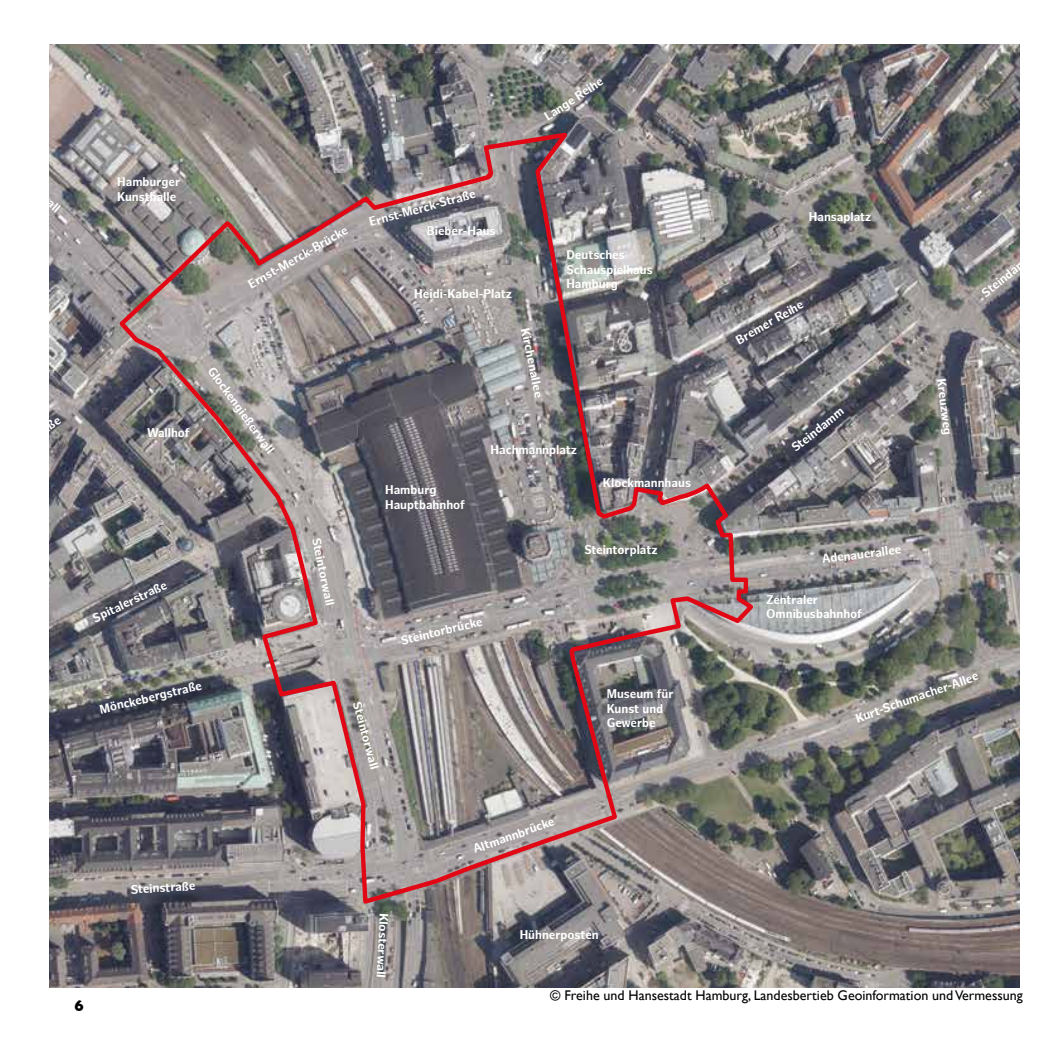
<style>
.page{position:relative;width:1042px;height:1042px;background:#fff}
.page>*{position:absolute;margin:0;border:0;box-sizing:border-box;transform-origin:0 0}
.t1{font:700 15.75px "Gill Sans";color:#000}
.t2{font:14px "Gill Sans";color:#000}
.t3{font:700 12.25px/14.7px "Hamburg Sans";color:#fff}
.t4{font:700 12.08px "Hamburg Sans";color:#fff}
.t5{font:700 11.9px "Hamburg Sans";color:#fff}
</style>
<div class="page">
<img style="left:50px;top:45px;width:969px;height:942px">
<svg style="left:115px;top:129px;width:643px;height:778px"></svg>
<p class="t3" style="left:541px;top:112px;width:69px;rotate:-34deg">Lange Reihe</p>
<p class="t3" style="left:117px;top:175px;width:64px">Hamburger<br>Kunsthalle</p>
<p class="t3" style="left:246px;top:279px;width:114px;rotate:-30deg">Ernst-Merck-Brücke</p>
<p class="t3" style="left:147px;top:426px;width:44px">Wallhof</p>
<p class="t4" style="left:216px;top:364px;width:105px;rotate:54deg">Glockengießerwall</p>
<p class="t3" style="left:90px;top:613px;width:82px;rotate:-26deg">Spitalerstraße</p>
<p class="t5" style="left:323px;top:536px;width:71px;rotate:78deg">Steintorwall</p>
<p class="t3" style="left:367px;top:215px;width:111px;rotate:-15deg">Ernst-Merck-Straße</p>
<p class="t3" style="left:427px;top:224px;width:70px">Bieber-Haus</p>
<p class="t3" style="left:414px;top:287px;width:99px">Heidi-Kabel-Platz</p>
<p class="t5" style="left:532px;top:326px;width:72px;rotate:78deg">Kirchenallee</p>
<p class="t3" style="left:566px;top:248px;width:88px">Deutsches<br>Schauspielhaus<br>Hamburg</p>
<p class="t3" style="left:385px;top:483px;width:81px">Hamburg<br>Hauptbahnhof</p>
<p class="t3" style="left:490px;top:443px;width:88px">Hachmannplatz</p>
<p class="t3" style="left:603px;top:476px;width:90px">Klockmannhaus</p>
<p class="t3" style="left:584px;top:542px;width:75px">Steintorplatz</p>
<p class="t3" style="left:400px;top:633px;width:85px;rotate:-13deg">Steintorbrücke</p>
<p class="t3" style="left:98px;top:702px;width:106px;rotate:-13deg">Mönckebergstraße</p>
<p class="t5" style="left:364px;top:700px;width:71px;rotate:75deg">Steintorwall</p>
<p class="t3" style="left:607px;top:686px;width:68px">Museum für<br>Kunst und<br>Gewerbe</p>
<p class="t3" style="left:809px;top:210px;width:64px">Hansaplatz</p>
<p class="t3" style="left:733px;top:335px;width:77px;rotate:-30deg">Bremer Reihe</p>
<p class="t3" style="left:789px;top:444px;width:65px;rotate:-39deg">Steindamm</p>
<p class="t3" style="left:979px;top:289px;width:65px;rotate:-39deg">Steindamm</p>
<p class="t5" style="left:948px;top:377px;width:58px;rotate:83deg">Kreuzweg</p>
<p class="t3" style="left:821px;top:552px;width:81px;rotate:-7deg">Adenauerallee</p>
<p class="t3" style="left:766px;top:592px;width:97px">Zentraler<br>Omnibusbahnhof</p>
<p class="t3" style="left:853px;top:712px;width:131px;rotate:-20deg">Kurt-Schumacher-Allee</p>
<p class="t1" style="left:74px;top:992px;width:11px">6</p>
<p class="t3" style="left:131px;top:882px;width:66px;rotate:-3deg">Steinstraße</p>
<p class="t5" style="left:391px;top:913px;width:67px;rotate:93deg">Klosterwall</p>
<p class="t3" style="left:471px;top:843px;width:87px;rotate:-20deg">Altmannbrücke</p>
<p class="t3" style="left:520px;top:928px;width:81px">Hühnerposten</p>
<p class="t2" style="left:550px;top:987px;width:474px">© Freihe und Hansestadt Hamburg, Landesbertieb Geoinformation und Vermessung</p>
</div>
